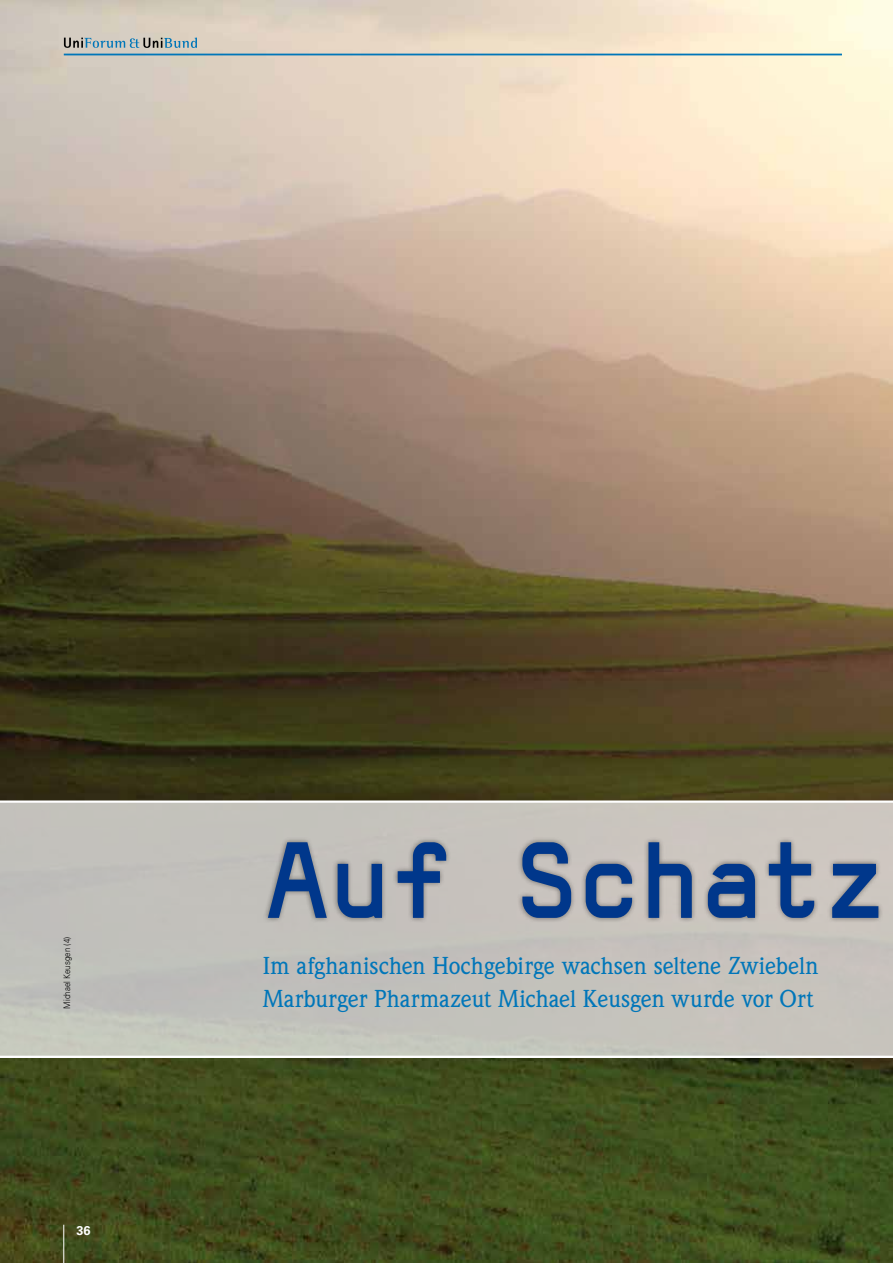
<style>
.page{position:relative;width:893px;height:1263px;background:#fff}
.page>*{position:absolute;margin:0;border:0;box-sizing:border-box;transform-origin:0 0}
.t1{font:800 108px "Simpson";letter-spacing:-.07em;color:#00378b;scale:.91 1}
.t2{font:500 24px "Weidemann Std";letter-spacing:-.005em;color:#0076b9}
.t3{font:700 12.75px "Univers LT Std";color:#fff}
.t4{font:300 9px "Univers LT Std";letter-spacing:.005em;color:#000;scale:.88 1}
</style>
<div class="page">
<img style="left:0;top:0;width:893px;height:1263px">
<hr style="left:63px;top:1225px;width:1px;height:38px;background:#fff">
<div style="left:0;top:801px;width:893px;height:256px;background:#c3c2bc"></div>
<hr style="left:0;top:800px;width:893px;height:3px;background:#fff">
<hr style="left:0;top:1056px;width:893px;height:2px;background:#fff">
<hr style="left:64px;top:54px;width:778px;height:1px;background:#0076b9">
<svg style="left:64px;top:38px;width:133px;height:10px"></svg>
<div style="left:263px;top:837px;width:630px;height:86px;background:#000;opacity:.45"></div>
<p class="t4" style="left:62px;top:1009px;width:83px;rotate:-90deg">Michael Keusgen (4)</p>
<p class="t3" style="left:77px;top:1223px;width:16px">36</p>
<p class="t1" style="left:263px;top:819px;width:689px">Auf Schatz</p>
<p class="t2" style="left:263px;top:951px;width:557px">Im afghanischen Hochgebirge wachsen seltene Zwiebeln</p>
<p class="t2" style="left:263px;top:984px;width:552px">Marburger Pharmazeut Michael Keusgen wurde vor Ort</p>
</div>
